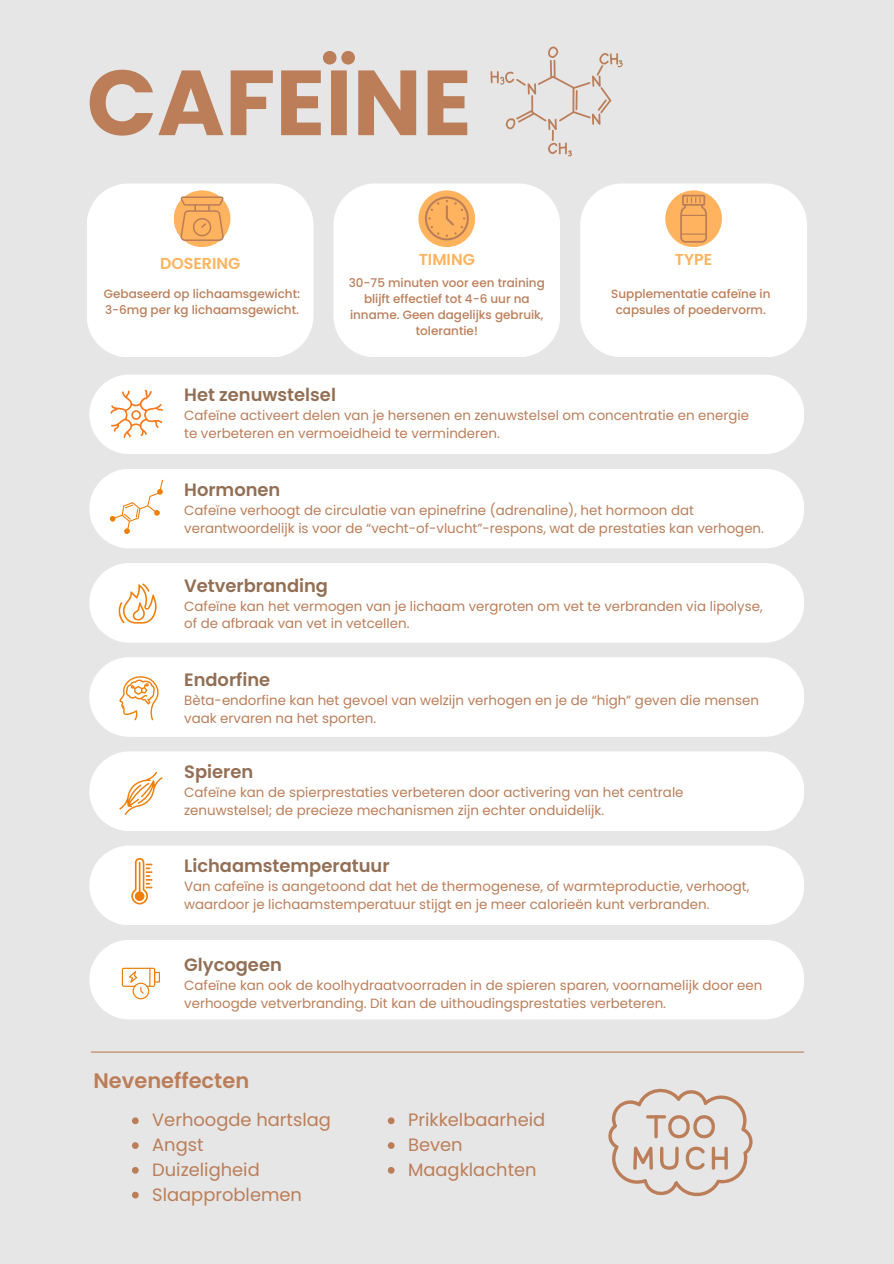
<style>
.page{position:relative;width:894px;height:1264px;background:#fff}
.page>*{position:absolute;margin:0;border:0;box-sizing:border-box;transform-origin:0 0}
.t1{font:700 92.25px "Poppins";color:#bb7e59}
.t2{font:600 21px "Poppins";color:#bb7e59}
.t3{font:600 17.85px "Poppins";color:#926f54}
.t4{font:17.85px "Poppins";color:#bb7e59}
.t5{font:600 15.9px "Poppins";color:#ffb35e}
.t6{font:13.35px/17.9px "Poppins";color:#bb7e59}
.t7{font:500 12px/15.9px "Poppins";color:#bb7e59;text-align:center}
</style>
<div class="page">
<div style="left:0;top:0;width:893px;height:1263px;background:#e6e6e6"></div>
<svg style="left:87px;top:183px;width:226px;height:174px;background:#fdf8f3"></svg>
<svg style="left:333px;top:183px;width:227px;height:174px;background:#fdf8f3"></svg>
<div style="left:89px;top:374px;width:715px;height:80px;background:#fff;border-radius:40px"></div>
<svg style="left:110px;top:389px;width:53px;height:49px"></svg>
<div style="left:89px;top:469px;width:715px;height:79px;background:#fff;border-radius:40px"></div>
<svg style="left:110px;top:479px;width:53px;height:55px"></svg>
<div style="left:89px;top:563px;width:715px;height:79px;background:#fff;border-radius:40px"></div>
<svg style="left:119px;top:583px;width:38px;height:40px"></svg>
<div style="left:89px;top:657px;width:715px;height:79px;background:#fff;border-radius:40px"></div>
<svg style="left:119px;top:676px;width:40px;height:44px"></svg>
<div style="left:89px;top:751px;width:715px;height:80px;background:#fff;border-radius:40px"></div>
<svg style="left:119px;top:771px;width:43px;height:43px"></svg>
<div style="left:89px;top:845px;width:715px;height:80px;background:#fff;border-radius:40px"></div>
<svg style="left:131px;top:858px;width:21px;height:46px"></svg>
<div style="left:89px;top:939px;width:715px;height:80px;background:#fff;border-radius:40px"></div>
<svg style="left:122px;top:967px;width:38px;height:32px"></svg>
<svg style="left:580px;top:183px;width:226px;height:174px;background:#fdf8f3"></svg>
<svg style="left:490px;top:47px;width:132px;height:109px"></svg>
<svg style="left:608px;top:1088px;width:145px;height:109px"></svg>
<svg style="left:132px;top:1117px;width:7px;height:7px"></svg>
<svg style="left:132px;top:1142px;width:7px;height:6px"></svg>
<svg style="left:132px;top:1167px;width:7px;height:6px"></svg>
<svg style="left:132px;top:1191px;width:7px;height:7px"></svg>
<svg style="left:387px;top:1117px;width:7px;height:7px"></svg>
<svg style="left:387px;top:1142px;width:7px;height:6px"></svg>
<svg style="left:387px;top:1167px;width:7px;height:6px"></svg>
<hr style="left:91px;top:1051px;width:712px;height:1px;background:#bb7e59">
<p class="t1" style="left:87px;top:38px;width:386px">CAFEÏNE</p>
<h1 class="t5" style="left:160px;top:252px;width:82px">DOSERING</h1>
<p class="t5" style="left:418px;top:248px;width:58px">TIMING</p>
<h4 class="t5" style="left:674px;top:248px;width:39px">TYPE</h4>
<p class="t7" style="left:104px;top:286px;width:198px">Gebaseerd op lichaamsgewicht:</p>
<p class="t7" style="left:105px;top:302px;width:195px">3-6mg per kg lichaamsgewicht.</p>
<p class="t7" style="left:349px;top:275px;width:197px">30-75 minuten voor een training</p>
<h4 class="t7" style="left:350px;top:291px;width:195px">blijft effectief tot 4-6 uur na inname. Geen dagelijks gebruik, tolerantie!</h4>
<p class="t7" style="left:611px;top:286px;width:161px">Supplementatie cafeïne in</p>
<p class="t7" style="left:615px;top:302px;width:152px">capsules of poedervorm.</p>
<p class="t3" style="left:184px;top:382px;width:153px">Het zenuwstelsel</p>
<p class="t6" style="left:184px;top:406px;width:566px">Cafeïne activeert delen van je hersenen en zenuwstelsel om concentratie en energie te verbeteren en vermoeidheid te verminderen.</p>
<h5 class="t3" style="left:184px;top:477px;width:98px">Hormonen</h5>
<h5 class="t6" style="left:184px;top:501px;width:581px">Cafeïne verhoogt de circulatie van epinefrine (adrenaline), het hormoon dat verantwoordelijk is voor de “vecht-of-vlucht”-respons, wat de prestaties kan verhogen.</h5>
<p class="t3" style="left:184px;top:573px;width:145px">Vetverbranding</p>
<p class="t6" style="left:184px;top:597px;width:580px">Cafeïne kan het vermogen van je lichaam vergroten om vet te verbranden via lipolyse, of de afbraak van vet in vetcellen.</p>
<h5 class="t3" style="left:184px;top:667px;width:87px">Endorfine</h5>
<h5 class="t6" style="left:184px;top:691px;width:576px">Bèta-endorfine kan het gevoel van welzijn verhogen en je de “high” geven die mensen vaak ervaren na het sporten.</h5>
<p class="t3" style="left:184px;top:759px;width:70px">Spieren</p>
<p class="t6" style="left:184px;top:783px;width:500px">Cafeïne kan de spierprestaties verbeteren door activering van het centrale zenuwstelsel; de precieze mechanismen zijn echter onduidelijk.</p>
<h5 class="t3" style="left:184px;top:853px;width:207px">Lichaamstemperatuur</h5>
<h5 class="t6" style="left:184px;top:877px;width:566px">Van cafeïne is aangetoond dat het de thermogenese, of warmteproductie, verhoogt, waardoor je lichaamstemperatuur stijgt en je meer calorieën kunt verbranden.</h5>
<p class="t3" style="left:184px;top:952px;width:99px">Glycogeen</p>
<p class="t6" style="left:184px;top:976px;width:579px">Cafeïne kan ook de koolhydraatvoorraden in de spieren sparen, voornamelijk door een verhoogde vetverbranding. Dit kan de uithoudingsprestaties verbeteren.</p>
<p class="t2" style="left:93px;top:1066px;width:157px">Neveneffecten</p>
<p class="t4" style="left:152px;top:1107px;width:180px">Verhoogde hartslag</p>
<h4 class="t4" style="left:152px;top:1132px;width:53px">Angst</h4>
<p class="t4" style="left:152px;top:1157px;width:109px">Duizeligheid</p>
<p class="t4" style="left:152px;top:1181px;width:151px">Slaapproblemen</p>
<h5 class="t4" style="left:408px;top:1107px;width:139px">Prikkelbaarheid</h5>
<p class="t4" style="left:408px;top:1132px;width:56px">Beven</p>
<h5 class="t4" style="left:408px;top:1157px;width:130px">Maagklachten</h5>
</div>
